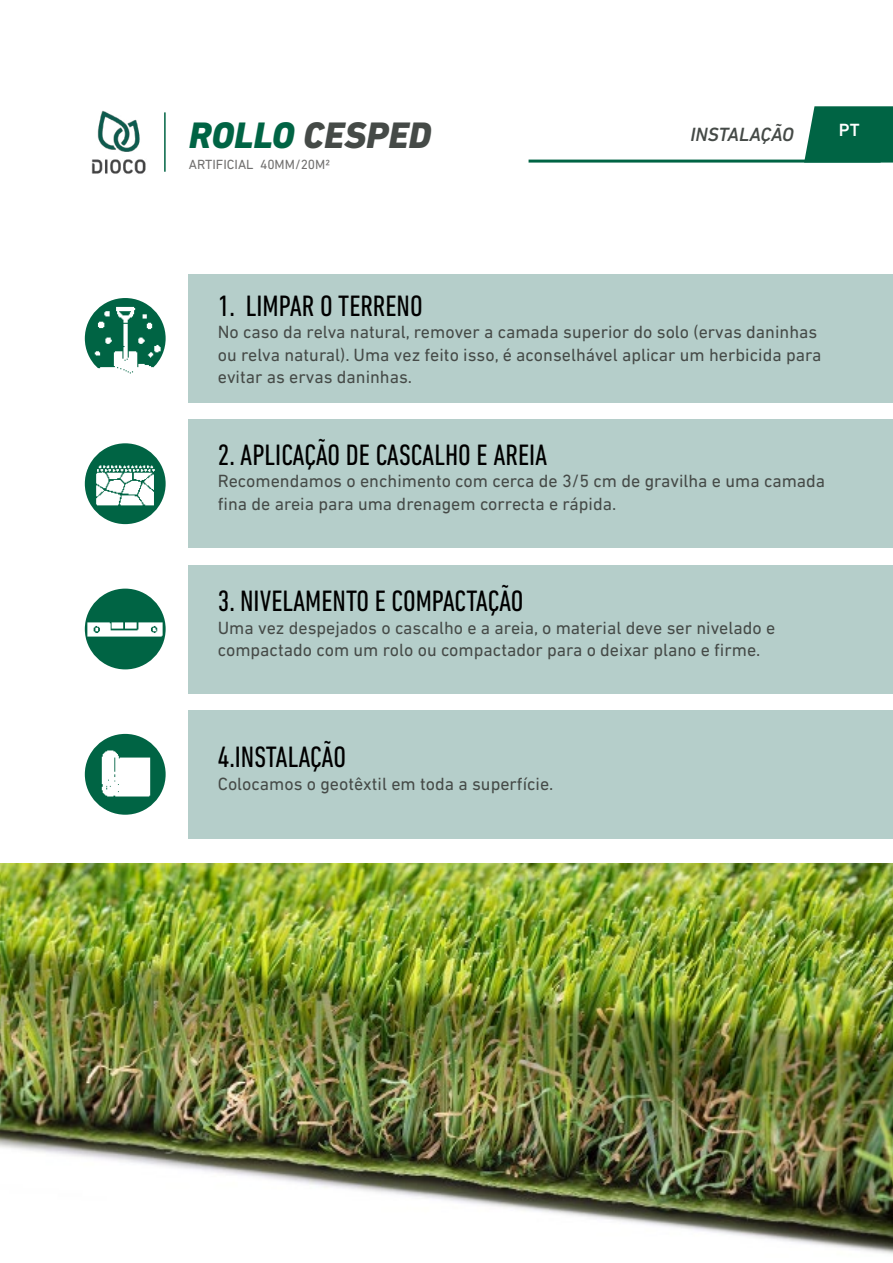
<style>
.page{position:relative;width:893px;height:1263px;background:#fff}
.page>*{position:absolute;margin:0;border:0;box-sizing:border-box;transform-origin:0 0}
.t1{font:italic 800 37.5px "DIN Next LT Pro";color:#454a47}
.t2{font:condensed 30px "DIN Next LT Pro";color:#000}
.t3{font:italic 500 19.5px "DIN Next LT Pro";color:#454a47}
.t4{font:18px/22.5px "DIN Next LT Pro";color:#454a47}
.t5{font:500 18px "DIN Next LT Pro";color:#fff}
.t6{font:13.5px "DIN Next LT Pro";color:#71706f}
.s1{color:#006444}
</style>
<div class="page">
<img style="left:91px;top:110px;width:55px;height:64px">
<hr style="left:164px;top:112px;width:2px;height:60px;background:#006444">
<hr style="left:529px;top:160px;width:352px;height:3px;background:#006444">
<svg style="left:804px;top:106px;width:89px;height:57px"></svg>
<img style="left:0;top:863px;width:893px;height:391px">
<div style="left:189px;top:274px;width:704px;height:129px;background:#b5ceca"></div>
<div style="left:189px;top:420px;width:704px;height:128px;background:#b5ceca"></div>
<div style="left:189px;top:565px;width:704px;height:128px;background:#b5ceca"></div>
<div style="left:189px;top:710px;width:704px;height:128px;background:#b5ceca"></div>
<img style="left:85px;top:298px;width:81px;height:81px;border-radius:40px">
<img style="left:85px;top:589px;width:81px;height:80px;border-radius:40px">
<img style="left:85px;top:734px;width:81px;height:81px;border-radius:40px">
<img style="left:85px;top:443px;width:81px;height:81px;border-radius:40px">
<h1 class="t1" style="left:189px;top:114px;width:244px"><span class="s1">ROLLO</span> CESPED</h1>
<p class="t6" style="left:189px;top:157px;width:143px">ARTIFICIAL 40MM/20M2</p>
<p class="t3" style="left:691px;top:123px;width:105px">INSTALAÇÃO</p>
<p class="t5" style="left:839px;top:120px;width:22px">PT</p>
<h2 class="t2" style="left:218px;top:289px;width:206px">1. LIMPAR O TERRENO</h2>
<p class="t4" style="left:218px;top:321px;width:605px">No caso da relva natural, remover a camada superior do solo (ervas daninhas ou relva natural). Uma vez feito isso, é aconselhável aplicar um herbicida para evitar as ervas daninhas.</p>
<h2 class="t2" style="left:218px;top:438px;width:331px">2. APLICAÇÃO DE CASCALHO E AREIA</h2>
<p class="t4" style="left:218px;top:470px;width:609px">Recomendamos o enchimento com cerca de 3/5 cm de gravilha e uma camada fina de areia para uma drenagem correcta e rápida.</p>
<h2 class="t2" style="left:218px;top:584px;width:307px">3. NIVELAMENTO E COMPACTAÇÃO</h2>
<p class="t4" style="left:218px;top:616px;width:559px">Uma vez despejados o cascalho e a areia, o material deve ser nivelado e compactado com um rolo ou compactador para o deixar plano e firme.</p>
<h2 class="t2" style="left:218px;top:740px;width:130px">4.INSTALAÇÃO</h2>
<p class="t4" style="left:218px;top:772px;width:337px">Colocamos o geotêxtil em toda a superfície.</p>
</div>
